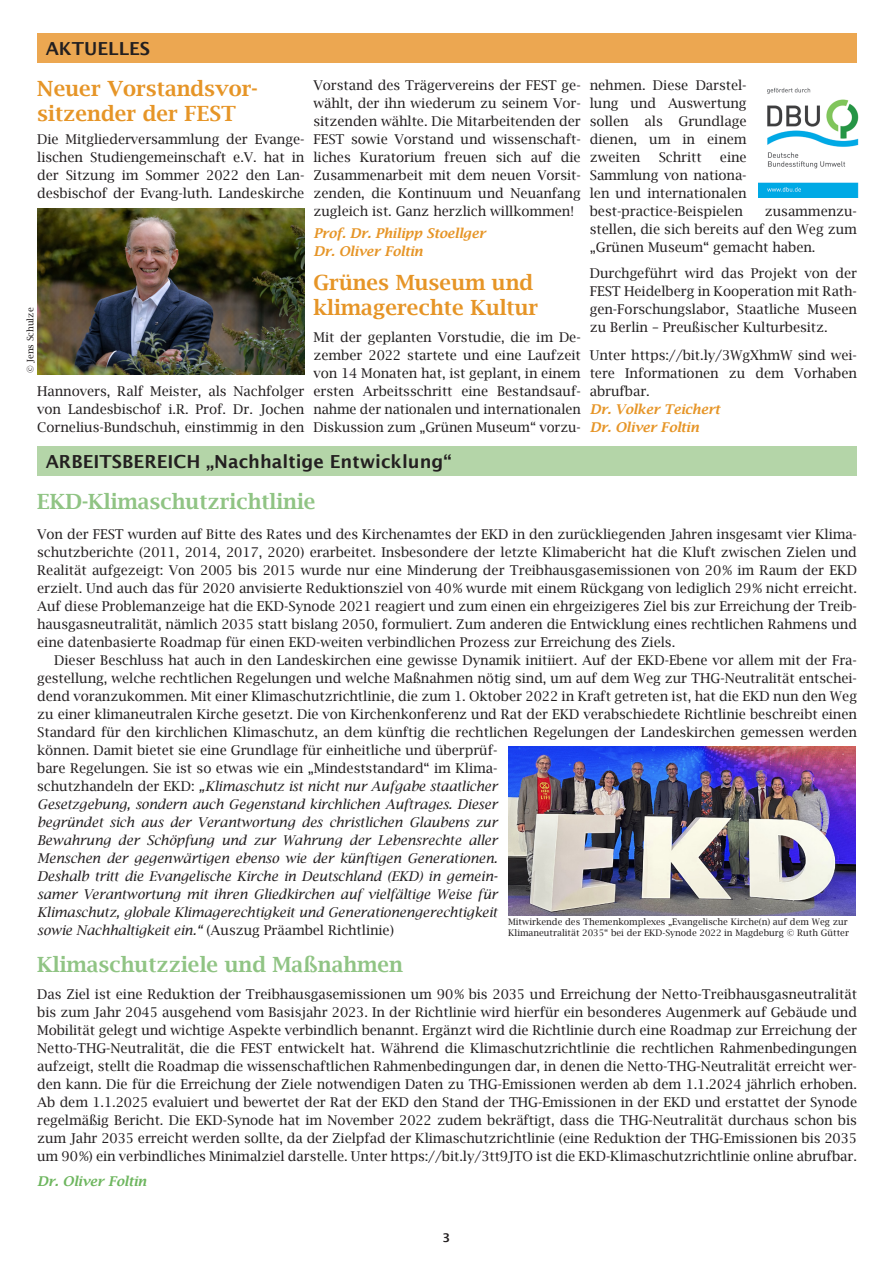
<style>
.page{position:relative;width:893px;height:1263px;background:#fff}
.page>*{position:absolute;margin:0;border:0;box-sizing:border-box;transform-origin:0 0}
.NewsletterCopy{font:600 21px/25.2px "Lucida Bright";color:#e69527}
.NewsletterTitel{font:600 21px "Lucida Bright";color:#90c484}
.t1{font:600 18px "Lucida Sans";color:#231f20}
.NewsletterCopy-2{font:13.5px/18px "Lucida Bright";letter-spacing:-.005em;color:#231f20;text-align:justify}
.NewsletterCopy-3{font:italic 600 13.5px/18px "Lucida Bright";letter-spacing:-.005em;color:#e69527}
.NewsletterCopy-4{font:italic 600 13.5px "Lucida Bright";letter-spacing:-.005em;color:#6eb65f}
.t2{font:600 12px "Lucida Sans";color:#231f20}
.Copyright{font:9px/10.8px "Lucida Bright";color:#231f20}
.s1{font-style:italic}
</style>
<div class="page">
<div style="left:37px;top:33px;width:820px;height:29px;background:#eca751"></div>
<div style="left:37px;top:446px;width:820px;height:30px;background:#b4d5a8"></div>
<img style="left:509px;top:746px;width:346px;height:169px">
<img style="left:38px;top:209px;width:266px;height:165px">
<img style="left:759px;top:87px;width:100px;height:111px">
<p class="t1" style="left:46px;top:38px;width:106px">AKTUELLES</p>
<p class="NewsletterCopy" style="left:37px;top:75px;width:221px">Neuer Vorstandsvor&shy;sitzender der FEST</p>
<p class="NewsletterCopy-2" style="left:37px;top:130px;width:269px">Die Mitgliederversammlung der Evange&shy;lischen Studiengemeinschaft e.V. hat in der Sitzung im Sommer 2022 den Lan&shy;desbischof der Evang-luth. Landeskirche</p>
<p class="Copyright" style="left:25px;top:373px;width:67px;rotate:-90deg">© Jens Schulze</p>
<p class="NewsletterCopy-2" style="left:37px;top:382px;width:269px">Hannovers, Ralf Meister, als Nachfolger von Landesbischof i.R. Prof. Dr. Jochen Cornelius-Bundschuh, einstimmig in den</p>
<p class="NewsletterCopy-2" style="left:313px;top:76px;width:269px">Vorstand des Trägervereins der FEST ge&shy;wählt, der ihn wiederum zu seinem Vor&shy;sitzenden wählte. Die Mitarbeitenden der FEST sowie Vorstand und wissenschaft&shy;liches Kuratorium freuen sich auf die Zusammenarbeit mit dem neuen Vorsit&shy;zenden, die Kontinuum und Neuanfang zugleich ist. Ganz herzlich willkommen!</p>
<p class="NewsletterCopy-3" style="left:313px;top:224px;width:173px">Prof. Dr. Philipp Stoellger<br>Dr. Oliver Foltin</p>
<p class="NewsletterCopy" style="left:313px;top:270px;width:226px">Grünes Museum und klimagerechte Kultur</p>
<p class="NewsletterCopy-2" style="left:313px;top:328px;width:269px">Mit der geplanten Vorstudie, die im De&shy;zember 2022 startete und eine Laufzeit von 14 Monaten hat, ist geplant, in einem ersten Arbeitsschritt eine Bestandsauf&shy;nahme der nationalen und internationalen Diskussion zum „Grünen Museum“ vorzu-</p>
<p class="NewsletterCopy-2" style="left:590px;top:76px;width:158px">nehmen. Diese Darstel&shy;lung und Auswertung sollen als Grundlage dienen, um in einem zweiten</p>
<p class="NewsletterCopy-2" style="left:659px;top:148px;width:44px">Schritt</p>
<p class="NewsletterCopy-2" style="left:590px;top:148px;width:158px;text-indent:130px">eine Sammlung von nationa&shy;len und internationalen best-practice-Beispielen</p>
<p class="NewsletterCopy-2" style="left:590px;top:202px;width:269px;text-indent:175px">zusammenzu&shy;stellen, die sich bereits auf den Weg zum „Grünen Museum“ gemacht haben.</p>
<p class="NewsletterCopy-2" style="left:590px;top:264px;width:269px">Durchgeführt wird das Projekt von der FEST Heidelberg in Kooperation mit Rath&shy;gen-Forschungslabor, Staatliche Museen zu Berlin – Preußischer Kulturbesitz.</p>
<p class="NewsletterCopy-2" style="left:590px;top:346px;width:269px">Unter https://bit.ly/3WgXhmW sind wei&shy;tere Informationen zu dem Vorhaben abrufbar.</p>
<p class="NewsletterCopy-3" style="left:590px;top:400px;width:131px">Dr. Volker Teichert<br>Dr. Oliver Foltin</p>
<p class="t1" style="left:46px;top:451px;width:407px">ARBEITSBEREICH „Nachhaltige Entwicklung“</p>
<p class="NewsletterTitel" style="left:37px;top:490px;width:280px">EKD-Klimaschutzrichtlinie</p>
<p class="NewsletterCopy-2" style="left:37px;top:525px;width:821px">Von der FEST wurden auf Bitte des Rates und des Kirchenamtes der EKD in den zurückliegenden Jahren insgesamt vier Klima&shy;schutzberichte (2011, 2014, 2017, 2020) erarbeitet. Insbesondere der letzte Klimabericht hat die Kluft zwischen Zielen und Realität aufgezeigt: Von 2005 bis 2015 wurde nur eine Minderung der Treibhausgasemissionen von 20% im Raum der EKD erzielt. Und auch das für 2020 anvisierte Reduktionsziel von 40% wurde mit einem Rückgang von lediglich 29% nicht erreicht.<br>Auf diese Problemanzeige hat die EKD-Synode 2021 reagiert und zum einen ein ehrgeizigeres Ziel bis zur Erreichung der Treib&shy;hausgasneutralität, nämlich 2035 statt bislang 2050, formuliert. Zum anderen die Entwicklung eines rechtlichen Rahmens und eine datenbasierte Roadmap für einen EKD-weiten verbindlichen Prozess zur Erreichung des Ziels.</p>
<p class="NewsletterCopy-2" style="left:37px;top:651px;width:821px;text-align:left;text-indent:17px">Dieser Beschluss hat auch in den Landeskirchen eine gewisse Dynamik initiiert. Auf der EKD-Ebene vor allem mit der Fra&shy;gestellung, welche rechtlichen Regelungen und welche Maßnahmen nötig sind, um auf dem Weg zur THG-Neutralität entschei&shy;dend voranzukommen. Mit einer Klimaschutzrichtlinie, die zum 1. Oktober 2022 in Kraft getreten ist, hat die EKD nun den Weg zu einer klimaneutralen Kirche gesetzt. Die von Kirchenkonferenz und Rat der EKD verabschiedete Richtlinie beschreibt einen Standard für den kirchlichen Klimaschutz, an dem künftig die rechtlichen Regelungen der Landeskirchen gemessen werden können. Damit bietet sie eine Grundlage für einheitliche und überprüf-<br>bare Regelungen. Sie ist so etwas wie ein „Mindeststandard“ im Klima-<br>schutzhandeln der EKD: <span class="s1">„Klimaschutz ist nicht nur Aufgabe staatlicher<br>Gesetzgebung, sondern auch Gegenstand kirchlichen Auftrages. Dieser<br>begründet sich aus der Verantwortung des christlichen Glaubens zur<br>Bewahrung der Schöpfung und zur Wahrung der Lebensrechte aller<br>Menschen der gegenwärtigen ebenso wie der künftigen Generationen.<br>Deshalb tritt die Evangelische Kirche in Deutschland (EKD) in gemein-<br>samer Verantwortung mit ihren Gliedkirchen auf vielfältige Weise für<br>Klimaschutz, globale Klimagerechtigkeit und Generationengerechtigkeit<br>sowie Nachhaltigkeit ein.“</span> (Auszug Präambel Richtlinie)</p>
<p class="NewsletterTitel" style="left:37px;top:952px;width:367px">Klimaschutzziele und Maßnahmen</p>
<p class="NewsletterCopy-2" style="left:37px;top:985px;width:821px">Das Ziel ist eine Reduktion der Treibhausgasemissionen um 90% bis 2035 und Erreichung der Netto-Treibhausgasneutralität bis zum Jahr 2045 ausgehend vom Basisjahr 2023. In der Richtlinie wird hierfür ein besonderes Augenmerk auf Gebäude und Mobilität gelegt und wichtige Aspekte verbindlich benannt. Ergänzt wird die Richtlinie durch eine Roadmap zur Erreichung der Netto-THG-Neutralität, die die FEST entwickelt hat. Während die Klimaschutzrichtlinie die rechtlichen Rahmenbedingungen aufzeigt, stellt die Roadmap die wissenschaftlichen Rahmenbedingungen dar, in denen die Netto-THG-Neutralität erreicht wer&shy;den kann. Die für die Erreichung der Ziele notwendigen Daten zu THG-Emissionen werden ab dem 1.1.2024 jährlich erhoben.<br>Ab dem 1.1.2025 evaluiert und bewertet der Rat der EKD den Stand der THG-Emissionen in der EKD und erstattet der Synode regelmäßig Bericht. Die EKD-Synode hat im November 2022 zudem bekräftigt, dass die THG-Neutralität durchaus schon bis zum Jahr 2035 erreicht werden sollte, da der Zielpfad der Klimaschutzrichtlinie (eine Reduktion der THG-Emissionen bis 2035 um 90%) ein verbindliches Minimalziel darstelle. Unter https://bit.ly/3tt9JTO ist die EKD-Klimaschutzrichtlinie online abrufbar.</p>
<p class="NewsletterCopy-4" style="left:37px;top:1174px;width:111px">Dr. Oliver Foltin</p>
<p class="Copyright" style="left:508px;top:916px;width:342px">Mitwirkende des Themenkomplexes „Evangelische Kirche(n) auf dem Weg zur<br>Klimaneutralität 2035“ bei der EKD-Synode 2022 in Magdeburg © Ruth Gütter</p>
<p class="t2" style="left:442px;top:1231px;width:9px">3</p>
</div>
